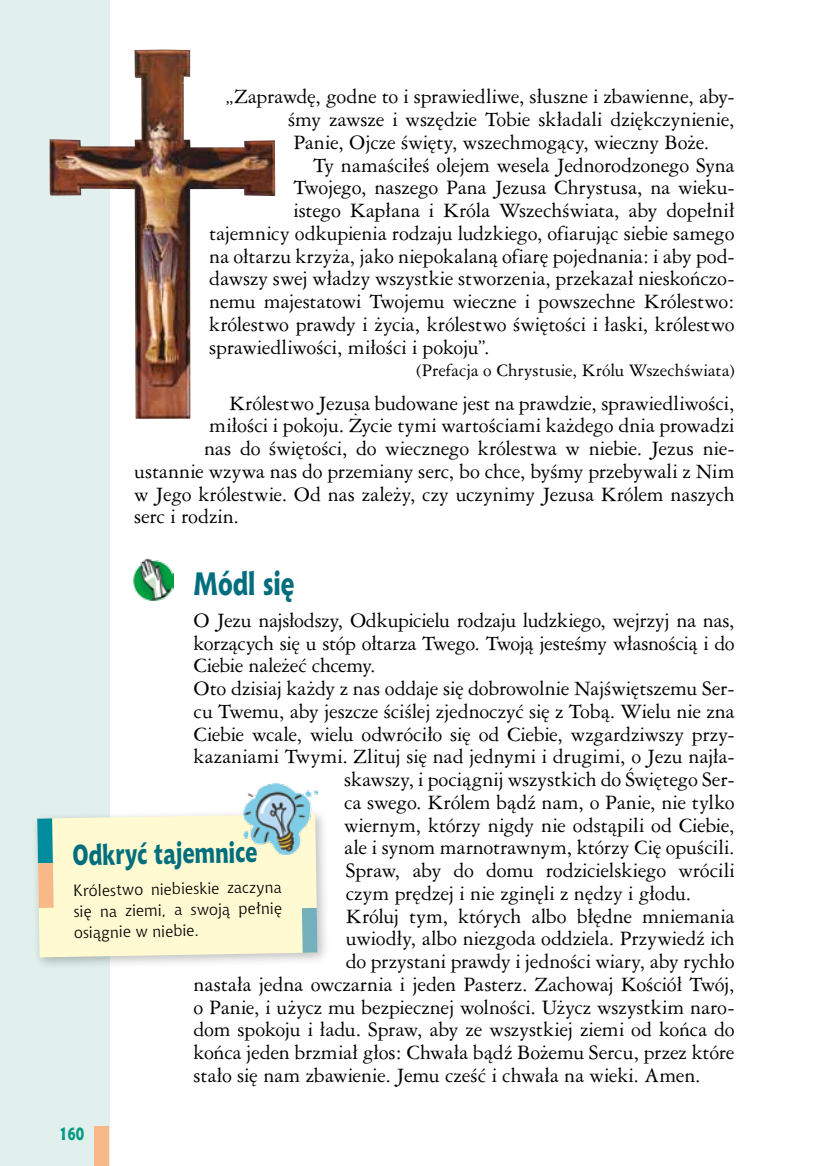
<style>
.page{position:relative;width:819px;height:1166px;background:#fff}
.page>*{position:absolute;margin:0;border:0;box-sizing:border-box;transform-origin:0 0}
.t1{font:31.5px "Chianti X Bd PL";color:#006e7e;scale:.75 1}
.t2{font:28px "Chianti X Bd PL";color:#006e7e;scale:.75 1}
.t3{font:19.25px/22.8px "Ameri Garmnd PL";letter-spacing:-.005em;color:#000;text-align:justify}
.t4{font:19.25px "Ameri Garmnd PL";letter-spacing:-.025em;color:#000}
.t5{font:17.5px "Chianti X Bd PL";color:#009982;scale:.75 1}
.t6{font:16.62px "Ameri Garmnd PL";color:#000}
.t7{font:15.75px/21px "Chianti PL";color:#000;text-align:justify}
</style>
<div class="page">
<div style="left:0;top:0;width:109px;height:1166px;background:#e1f0ed"></div>
<div style="left:94px;top:1126px;width:15px;height:40px;background:#f8b887"></div>
<img style="left:133px;top:559px;width:40px;height:41px">
<img style="left:50px;top:50px;width:225px;height:369px">
<div style="left:31px;top:808px;width:299px;height:162px;background:#000;opacity:.25"></div>
<div style="left:37px;top:814px;width:280px;height:143px;background:#fffad2"></div>
<svg style="left:302px;top:908px;width:15px;height:45px"></svg>
<svg style="left:37px;top:818px;width:17px;height:90px;background:#8bac9a"></svg>
<img style="left:243px;top:784px;width:75px;height:71px">
<p class="t3" style="left:288px;top:85px;width:448px;text-indent:-62px">„Zaprawdę, godne to i sprawiedliwe, słuszne i zbawienne, aby&shy;śmy zawsze i wszędzie Tobie składali dziękczynienie, Panie, Ojcze święty, wszechmogący, wieczny Boże.</p>
<p class="t3" style="left:313px;top:153px;width:423px">Ty namaściłeś olejem wesela Jednorodzonego Syna</p>
<p class="t3" style="left:293px;top:176px;width:442px">Twojego, naszego Pana Jezusa Chrystusa, na wieku-</p>
<p class="t3" style="left:293px;top:199px;width:442px">istego Kapłana i Króla Wszechświata, aby dopełnił</p>
<p class="t3" style="left:209px;top:221px;width:526px">tajemnicy odkupienia rodzaju ludzkiego, ofiarując siebie samego</p>
<p class="t3" style="left:209px;top:244px;width:526px">na ołtarzu krzyża, jako niepokalaną ofiarę pojednania: i aby pod-</p>
<p class="t3" style="left:209px;top:267px;width:526px">dawszy swej władzy wszystkie stworzenia, przekazał nieskończo-</p>
<p class="t3" style="left:209px;top:290px;width:526px">nemu majestatowi Twojemu wieczne i powszechne Królestwo:</p>
<p class="t3" style="left:209px;top:312px;width:526px">królestwo prawdy i życia, królestwo świętości i łaski, królestwo</p>
<p class="t3" style="left:209px;top:335px;width:282px">sprawiedliwości, miłości i pokoju”.</p>
<p class="t6" style="left:416px;top:360px;width:320px">(Prefacja o Chrystusie, Królu Wszechświata)</p>
<p class="t3" style="left:229px;top:391px;width:507px">Królestwo Jezusa budowane jest na prawdzie, sprawiedliwości,</p>
<p class="t3" style="left:209px;top:414px;width:526px">miłości i pokoju. Życie tymi wartościami każdego dnia prowadzi</p>
<p class="t3" style="left:204px;top:437px;width:532px">nas do świętości, do wiecznego królestwa w niebie. Jezus nie-</p>
<p class="t3" style="left:134px;top:459px;width:602px">ustannie wzywa nas do przemiany serc, bo chce, byśmy przebywali z Nim</p>
<p class="t3" style="left:134px;top:482px;width:602px">w Jego królestwie. Od nas zależy, czy uczynimy Jezusa Królem naszych</p>
<p class="t3" style="left:134px;top:505px;width:106px">serc i rodzin.</p>
<h1 class="t1" style="left:193px;top:564px;width:136px">Módl się</h1>
<p class="t3" style="left:193px;top:608px;width:542px">O Jezu najsłodszy, Odkupicielu rodzaju ludzkiego, wejrzyj na nas,</p>
<p class="t3" style="left:193px;top:631px;width:542px">korzących się u stóp ołtarza Twego. Twoją jesteśmy własnością i do</p>
<p class="t4" style="left:193px;top:653px;width:184px">Ciebie należeć chcemy.</p>
<p class="t3" style="left:193px;top:676px;width:542px">Oto dzisiaj każdy z nas oddaje się dobrowolnie Najświętszemu Ser-</p>
<p class="t3" style="left:193px;top:699px;width:542px">cu Twemu, aby jeszcze ściślej zjednoczyć się z Tobą. Wielu nie zna</p>
<p class="t3" style="left:193px;top:722px;width:542px">Ciebie wcale, wielu odwróciło się od Ciebie, wzgardziwszy przy-</p>
<p class="t3" style="left:193px;top:745px;width:542px">kazaniami Twymi. Zlituj się nad jednymi i drugimi, o Jezu najła-</p>
<p class="t3" style="left:344px;top:767px;width:392px">skawszy, i pociągnij wszystkich do Świętego Ser-</p>
<p class="t3" style="left:344px;top:790px;width:392px">ca swego. Królem bądź nam, o Panie, nie tylko</p>
<p class="t3" style="left:344px;top:813px;width:392px">wiernym, którzy nigdy nie odstąpili od Ciebie,</p>
<p class="t3" style="left:344px;top:836px;width:392px">ale i synom marnotrawnym, którzy Cię opuścili.</p>
<p class="t3" style="left:346px;top:858px;width:390px">Spraw, aby do domu rodzicielskiego wrócili</p>
<p class="t3" style="left:346px;top:881px;width:347px">czym prędzej i nie zginęli z nędzy i głodu.</p>
<p class="t3" style="left:346px;top:904px;width:390px">Króluj tym, których albo błędne mniemania</p>
<p class="t3" style="left:346px;top:927px;width:390px">uwiodły, albo niezgoda oddziela. Przywiedź ich</p>
<p class="t3" style="left:346px;top:949px;width:390px">do przystani prawdy i jedności wiary, aby rychło</p>
<p class="t3" style="left:193px;top:972px;width:542px">nastała jedna owczarnia i jeden Pasterz. Zachowaj Kościół Twój,</p>
<p class="t3" style="left:193px;top:995px;width:542px">o Panie, i użycz mu bezpiecznej wolności. Użycz wszystkim naro-</p>
<p class="t3" style="left:193px;top:1018px;width:542px">dom spokoju i ładu. Spraw, aby ze wszystkiej ziemi od końca do</p>
<p class="t3" style="left:193px;top:1040px;width:542px">końca jeden brzmiał głos: Chwała bądź Bożemu Sercu, przez które</p>
<p class="t3" style="left:193px;top:1063px;width:508px">stało się nam zbawienie. Jemu cześć i chwała na wieki. Amen.</p>
<h2 class="t2" style="left:72px;top:838px;width:248px;rotate:-1deg">Odkryć tajemnice</h2>
<p class="t7" style="left:73px;top:880px;width:210px;rotate:-1deg">Królestwo niebieskie zaczyna się na ziemi, a swoją pełnię osiągnie w niebie.</p>
<p class="t5" style="left:59px;top:1123px;width:35px">160</p>
</div>
